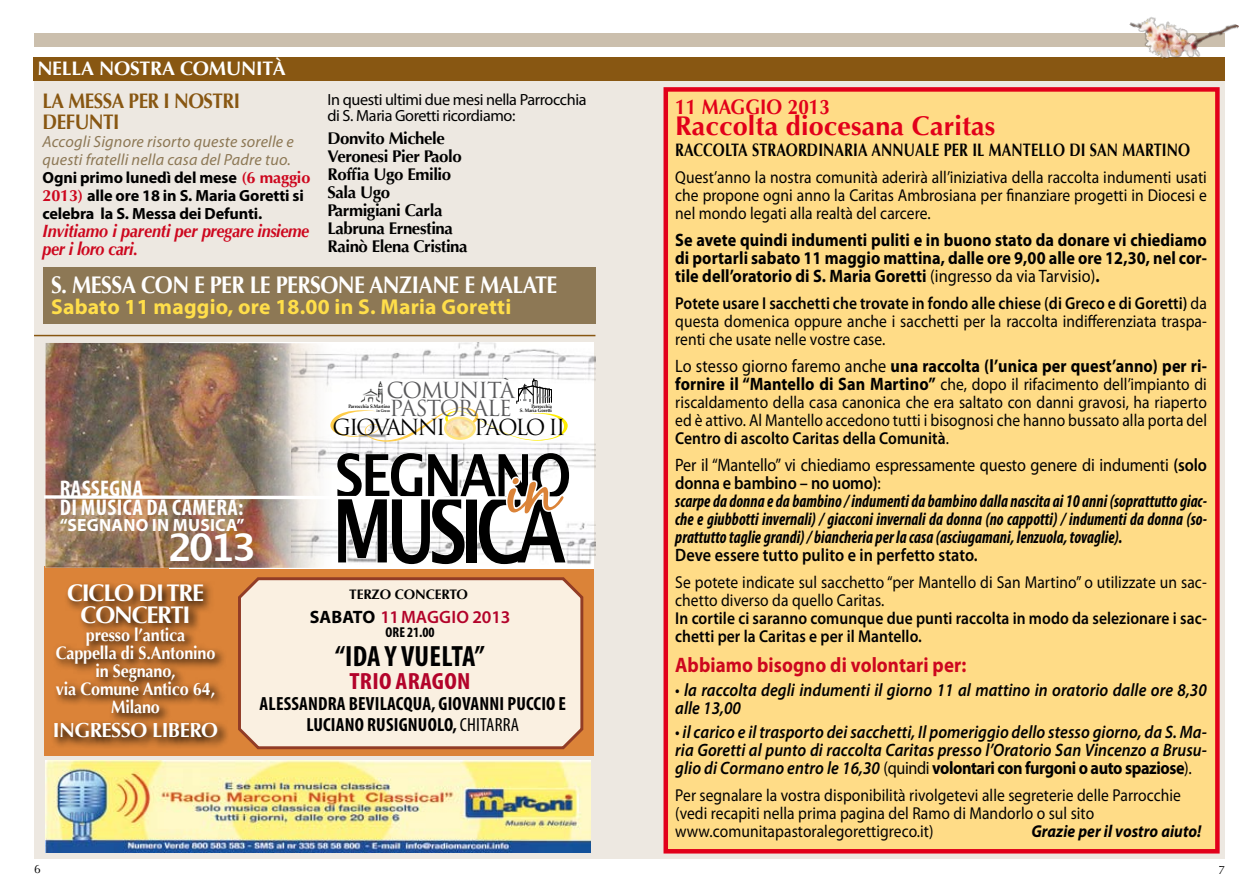
<style>
.page{position:relative;width:1259px;height:893px;background:#fff}
.page>*{position:absolute;margin:0;border:0;box-sizing:border-box;transform-origin:0 0}
.t1{font:700 89.25px "Lucida Grande";letter-spacing:-.1em;color:#000;scale:.75 1}
.t2{font:700 58.95px "Lucida Grande";letter-spacing:-.05em;color:#000;scale:.85 1}
.t3{font:58.35px "Nymphette";color:#ffed00;scale:1.54 1}
.t4{font:700 37.95px "Lucida Grande";color:#fff}
.t5{font:700 condensed 29.4px "Myriad Pro";letter-spacing:-.005em;color:#000}
.t6{font:700 27px "Optima";color:#e2001a}
.t7{font:700 24px "Optima";letter-spacing:-.025em;color:#fff;scale:.9 1}
.t8{font:700 24px/21px "Optima";letter-spacing:-.05em;color:#fff;text-align:center}
.t9{font:700 condensed 23.55px "Myriad Pro";letter-spacing:.01em;color:#b3032a;scale:1.1 1}
.t10{font:700 condensed 22.8px/18.9px "Myriad Pro";letter-spacing:.015em;color:#fff}
.t11{font:700 21.6px "Myriad Pro";letter-spacing:.01em;color:#ffde4a}
.t12{font:21.6px/18px "Trajan Pro";letter-spacing:-.05em;color:#58585a}
.t13{font:21.6px "Trajan Pro";letter-spacing:-.095em;color:#000}
.t14{font:700 21px "Myriad Pro";letter-spacing:.005em;color:#cd071e;scale:.9 1}
.t15{font:700 21px/21px "Optima";letter-spacing:-.025em;color:#885712;scale:.9 1}
.t16{font:700 21px "Optima";letter-spacing:.005em;color:#e2001a;scale:.9 1}
.t17{font:700 20.25px "Optima";color:#fff}
.t18{font:700 19.5px "Optima";letter-spacing:-.01em;color:#fff}
.t19{font:700 condensed 19.05px/21.5px "Myriad Pro";letter-spacing:.01em;color:#000}
.t20{font:italic 700 condensed 18px/18px "Myriad Pro";letter-spacing:.005em;color:#000;scale:.9 1}
.t21{font:italic 600 18px/18px "Myriad Pro";letter-spacing:.005em;color:#000;scale:.9 1}
.t22{font:700 18px/18px "Myriad Pro";letter-spacing:.005em;color:#000;text-align:justify;scale:.9 1}
.t23{font:700 18px/18px "Optima";letter-spacing:-.01em;color:#fff;text-align:center;scale:.9 1}
.t24{font:700 18px "Optima";letter-spacing:.01em;color:#000;scale:.8 1}
.t25{font:italic 700 18px/18px "Optima";letter-spacing:-.025em;color:#cd071e;scale:.9 1}
.t26{font:600 18px "Myriad Pro";letter-spacing:.005em;color:#000;scale:.9 1}
.t27{font:600 18px "Myriad Pro";letter-spacing:-.01em;color:#b3032a}
.t28{font:700 17.7px "Myriad Pro";color:#fff}
.t29{font:17.25px/18px "Myriad Pro";letter-spacing:.005em;color:#000;text-align:justify;scale:.9 1}
.t30{font:600 17.25px/18px "Myriad Pro";letter-spacing:.005em;color:#000;scale:.9 1}
.t31{font:italic 700 17.25px "Myriad Pro";letter-spacing:.005em;color:#000;scale:.9 1}
.t32{font:700 16.8px/18px "Optima";letter-spacing:-.025em;color:#000}
.t33{font:700 16.2px/18px "Myriad Pro";letter-spacing:-.01em;color:#000}
.t34{font:16.2px/16.5px "Myriad Pro";letter-spacing:-.025em;color:#000}
.t35{font:700 condensed 14.4px "Myriad Pro";color:#000}
.t36{font:700 13.65px "Optima";letter-spacing:-.01em;color:#000}
.t37{font:12px "Optima";color:#000}
.t38{font:700 4.8px/3.9px "Palatino";color:#000;text-align:right;scale:.9 1}
.t39{font:700 3.9px "Palatino";color:#000;scale:.9 1}
.s1{font-weight:400;font-style:italic;color:#8d7855}
.s2{font-family:"Optima";color:#cd071e}
.s3{font-family:"Black Jack";font-weight:400;font-size:67.35px;color:#db8338}
.s4{font-weight:700;color:#000}
.s5{font-weight:400}
.s6{font-weight:600}
.s7{font-weight:700;font-size:18px}
.s8{font-weight:400;font-style:normal;font-stretch:normal}
.s9{font-weight:600;font-style:normal;font-stretch:normal}
.s10{font-weight:400;font-style:normal}
.s11{font-weight:700;font-style:normal}
</style>
<div class="page">
<div style="left:35px;top:58px;width:1190px;height:800px;background:#ede8e1"></div>
<div style="left:34px;top:33px;width:1191px;height:14px;background:#cbbfad"></div>
<div style="left:33px;top:57px;width:1192px;height:24px;background:#885712"></div>
<img style="left:1129px;top:17px;width:110px;height:42px">
<img style="left:46px;top:760px;width:544px;height:92px">
<div style="left:45px;top:567px;width:549px;height:189px;background:#db8338"></div>
<svg style="left:53px;top:583px;width:175px;height:164px"></svg>
<img style="left:45px;top:343px;width:246px;height:225px">
<img style="left:291px;top:342px;width:304px;height:227px">
<img style="left:44px;top:453px;width:549px;height:111px">
<img style="left:328px;top:382px;width:83px;height:22px">
<svg style="left:516px;top:379px;width:36px;height:25px"></svg>
<svg style="left:238px;top:577px;width:346px;height:173px;background:#f4e4d4"></svg>
<div style="left:663px;top:87px;width:556px;height:766px;background:#ffdc87;border:4px solid #e2001a"></div>
<hr style="left:34px;top:335px;width:561px;height:1px;background:#885712">
<div style="left:43px;top:267px;width:552px;height:57px;background:#8d7855"></div>
<svg style="left:330px;top:407px;width:148px;height:35px;background:#fbf9f1"></svg>
<p class="t18" style="left:37px;top:57px;width:250px">nella nostra comunità</p>
<p class="t15" style="left:43px;top:90px;width:221px">la messa per i nostri defunti</p>
<p class="t33" style="left:43px;top:132px;width:269px"><span class="s1">Accogli Signore risorto queste sorelle e questi fratelli nella casa del Padre tuo.<br></span>Ogni primo lunedì del mese <span class="s2">(6 maggio 2013)</span> alle ore 18 in S. Maria Goretti si celebra la S. Messa dei Defunti.</p>
<p class="t25" style="left:43px;top:222px;width:298px">Invitiamo i parenti per pregare insieme per i loro cari.</p>
<p class="t34" style="left:327px;top:91px;width:260px">In questi ultimi due mesi nella Parrocchia di S. Maria Goretti ricordiamo:</p>
<p class="t32" style="left:327px;top:129px;width:142px">Donvito Michele<br>Veronesi Pier Paolo<br>Roffia Ugo Emilio<br>Sala Ugo<br>Parmigiani Carla<br>Labruna Ernestina<br>Rainò Elena Cristina</p>
<h3 class="t7" style="left:51px;top:271px;width:564px">S. Messa con e per le persone anziane e malate</h3>
<p class="t11" style="left:51px;top:293px;width:462px">Sabato 11 maggio, ore 18.00 in S. Maria Goretti</p>
<h3 class="t10" style="left:60px;top:478px;width:185px">RASSEGNA<br>DI MUSICA DA CAMERA:</h3>
<p class="t28" style="left:60px;top:513px;width:21px">“SEGNANO</p>
<p class="t28" style="left:152px;top:513px;width:33px">IN MUSICA</p>
<p class="t28" style="left:237px;top:513px;width:10px">”</p>
<h3 class="t4" style="left:168px;top:517px;width:90px">2013</h3>
<p class="t12" style="left:386px;top:381px;width:130px">COMUNITÀ<br>PASTORALE</p>
<p class="t38" style="left:348px;top:404px;width:48px">Parrocchia S.Martino</p>
<p class="t39" style="left:376px;top:407px;width:17px">in Greco</p>
<p class="t38" style="left:520px;top:405px;width:37px">Parrocchia<br>S. Maria Goretti</p>
<h3 class="t3" style="left:443px;top:395px;width:84px">I</h3>
<p class="t13" style="left:332px;top:413px;width:115px">GIOVANNI</p>
<p class="t13" style="left:474px;top:413px;width:93px">PAOLO II</p>
<h2 class="t2" style="left:335px;top:428px;width:279px">SEGNANO<span class="s3">in</span></h2>
<h1 class="t1" style="left:332px;top:458px;width:314px">MUSICA</h1>
<h3 class="t8" style="left:67px;top:583px;width:139px">Ciclo di tre concerti</h3>
<p class="t23" style="left:56px;top:626px;width:179px">presso l’antica<br>Cappella di S.Antonino in Segnano,<br>via Comune Antico 64,<br>Milano</p>
<p class="t17" style="left:53px;top:718px;width:13px">INGRESSO</p>
<p class="t17" style="left:152px;top:718px;width:41px">LIBERO</p>
<p class="t36" style="left:349px;top:587px;width:56px">terzo CONCERTO</p>
<p class="t27" style="left:310px;top:605px;width:202px"><span class="s4">sabato</span> 11 maggio 2013</p>
<p class="t35" style="left:385px;top:623px;width:50px">ORE 21.00</p>
<h3 class="t5" style="left:335px;top:637px;width:151px">“IDA Y VUELTA”</h3>
<h3 class="t9" style="left:349px;top:667px;width:111px">TRIO ARAGON</h3>
<p class="t19" style="left:260px;top:692px;width:19px">ALESSANDRA</p>
<p class="t19" style="left:349px;top:692px;width:124px">BEVILACQUA, GIOVANN</p>
<p class="t19" style="left:306px;top:692px;width:259px;text-indent:193px">I PUCCIO E<br>LUCIANO RUSIGN UOLO, <span class="s5">CHITARRA</span></p>
<p class="t16" style="left:675px;top:95px;width:173px">11 maggio 2013</p>
<h3 class="t6" style="left:675px;top:110px;width:321px">Raccolta diocesana Caritas</h3>
<p class="t24" style="left:675px;top:139px;width:645px">Raccolta straordinaria annuale per il Mantello di San Martino</p>
<p class="t29" style="left:675px;top:168px;width:592px">Quest’anno la nostra comunità aderirà all’iniziativa della raccolta indumenti usati che propone ogni anno la Caritas Ambrosiana per finanziare progetti in Diocesi e nel mondo legati alla realtà del carcere.</p>
<p class="t22" style="left:675px;top:230px;width:592px">Se avete quindi indumenti puliti e in buono stato da donare vi chiediamo di portarli sabato 11 maggio mattina, dalle ore 9,00 alle ore 12,30, nel cor&shy;tile dell’oratorio di S. Maria Goretti <span class="s5">(ingresso da via Tarvisio)</span>.</p>
<p class="t29" style="left:675px;top:294px;width:592px"><span class="s6">Potete usare I sacchetti che trovate in fondo alle chiese (di Greco e di Goretti)</span> da questa domenica oppure anche i sacchetti per la raccolta indifferenziata traspa&shy;renti che usate nelle vostre case.</p>
<p class="t22" style="left:675px;top:356px;width:592px"><span class="s5">Lo stesso giorno faremo anche</span> una raccolta (l’unica per quest’anno) per ri-</p>
<p class="t29" style="left:675px;top:375px;width:592px"><span class="s7">fornire il “Mantello di San Martino”</span> che, dopo il rifacimento dell’impianto di riscaldamento della casa canonica che era saltato con danni gravosi, ha riaperto ed è attivo. Al Mantello accedono tutti i bisognosi che hanno bussato alla porta del <span class="s6">Centro di ascolto Caritas della Comunità</span>.</p>
<p class="t20" style="left:675px;top:456px;width:592px"><span class="s8">Per il “Mantello” vi chiediamo espressamente questo genere di indumenti</span> <span class="s9">(solo donna e bambino – no uomo)</span><span class="s8">:<br></span>scarpe da donna e da bambino / indumenti da bambino dalla nascita ai 10 anni (soprattutto giac&shy;che e giubbotti invernali) / giacconi invernali da donna (no cappotti) / indumenti da donna (so&shy;prattutto taglie grandi) / biancheria per la casa (asciugamani, lenzuola, tovaglie).</p>
<p class="t26" style="left:675px;top:543px;width:337px">Deve essere tutto pulito e in perfetto stato.</p>
<p class="t29" style="left:675px;top:573px;width:592px">Se potete indicate sul sacchetto “per Mantello di San Martino” o utilizzate un sac&shy;chetto diverso da quello Caritas.</p>
<p class="t30" style="left:675px;top:609px;width:592px">In cortile ci saranno comunque due punti raccolta in modo da selezionare i sac&shy;chetti per la Caritas e per il Mantello.</p>
<p class="t14" style="left:675px;top:651px;width:325px">Abbiamo bisogno di volontari per:</p>
<p class="t21" style="left:675px;top:680px;width:592px"><span class="s10">•</span> la raccolta degli indumenti il giorno 11 al mattino in oratorio dalle ore 8,30 alle 13,00</p>
<p class="t21" style="left:675px;top:722px;width:592px;text-align:justify"><span class="s10">•</span> il carico e il trasporto dei sacchetti, Il pomeriggio dello stesso giorno, da S. Ma&shy;ria Goretti al punto di raccolta Caritas presso l’Oratorio San Vincenzo a Brusu&shy;glio di Cormano entro le 16,30 <span class="s10">(quindi</span> <span class="s11">volontari con furgoni o auto spaziose</span><span class="s10">).</span></p>
<p class="t29" style="left:675px;top:786px;width:563px;text-align:left">Per segnalare la vostra disponibilità rivolgetevi alle segreterie delle Parrocchie (vedi recapiti nella prima pagina del Ramo di Mandorlo o sul sito www.comunitapastoralegorettigreco.it)</p>
<p class="t31" style="left:1031px;top:820px;width:190px">Grazie per il vostro aiuto!</p>
<p class="t37" style="left:34px;top:862px;width:8px">6</p>
<p class="t37" style="left:1218px;top:863px;width:8px">7</p>
</div>
